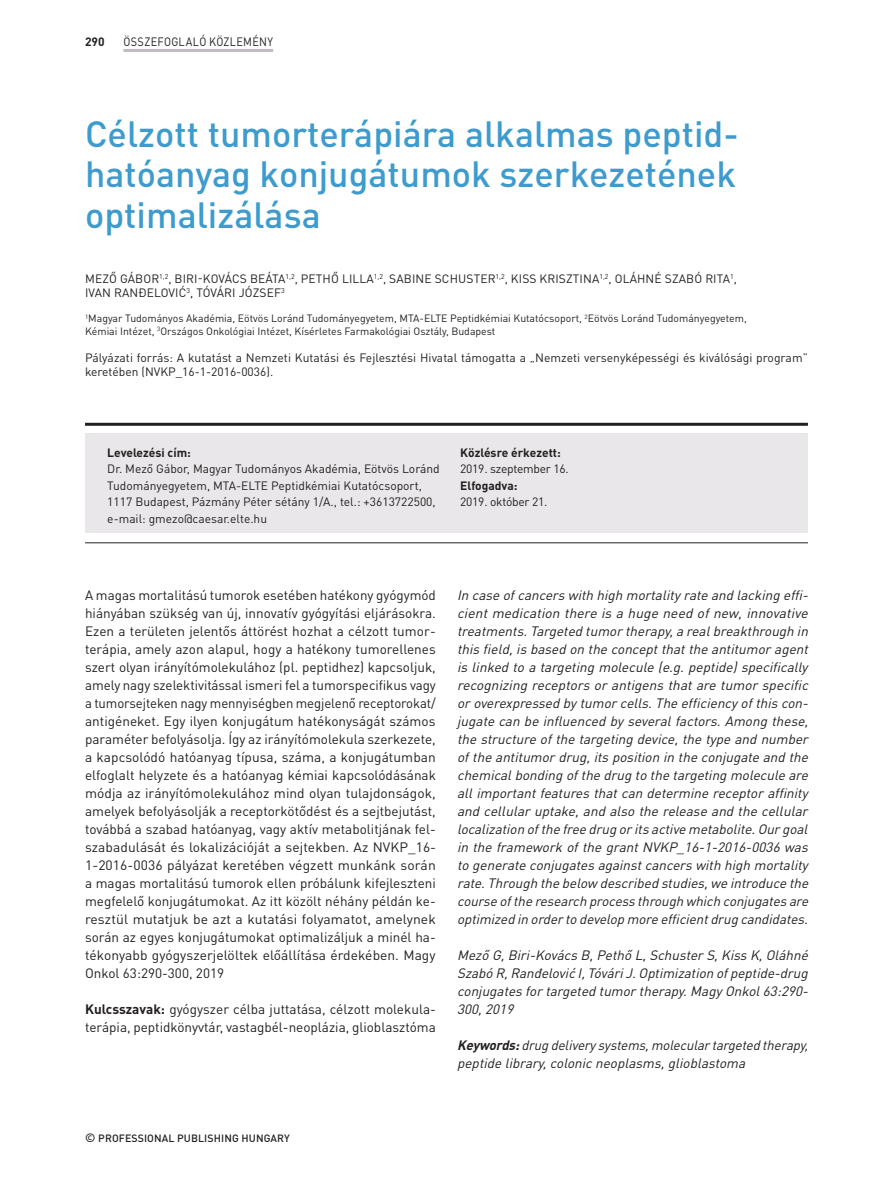
<style>
.page{position:relative;width:893px;height:1191px;background:#fff}
.page>*{position:absolute;margin:0;border:0;box-sizing:border-box;transform-origin:0 0}
.főcim{font:500 36px/40.5px "DIN Pro";color:#3d9bce;text-align:justify}
.kenyér{font:italic 13.5px/18px "DIN Pro";color:#231f20;text-align:justify}
.kenyér-2{font:13.5px/18px "DIN Pro";color:#231f20;text-align:justify}
.levelezés{font:12px/16.5px "DIN Pro";color:#231f20}
.kenyér-3{font:12px/14.4px "DIN Pro";color:#231f20}
.szerzők{font:12px/14.4px "DIN Pro";letter-spacing:.01em;color:#231f20}
.t1{font:700 12px "DIN Pro";color:#231f20}
.levelezés-2{font:12px "DIN Pro";letter-spacing:-.02em;color:#231f20}
.levelezés-3{font:12px "DIN Pro";letter-spacing:.03em;color:#231f20;scale:.9 1}
.munkahely{font:10.5px/12.6px "DIN Pro";color:#231f20}
.t2{font:500 10.5px "DIN Pro";letter-spacing:.01em;color:#231f20}
.s1{font-weight:700}
.s2{font-size:12px}
</style>
<div class="page">
<hr style="left:123px;top:49px;width:150px;height:3px;background:#c3b9c1">
<div style="left:85px;top:433px;width:723px;height:100px;background:#eae7ea"></div>
<hr style="left:85px;top:423px;width:723px;height:3px;background:#231f20">
<hr style="left:85px;top:542px;width:723px;height:1px;background:#231f20">
<p class="t1" style="left:85px;top:33px;width:21px">290</p>
<p class="levelezés-3" style="left:123px;top:34px;width:168px">ÖSSZEFOGLALÓ KÖZLEMÉNY</p>
<p class="főcim" style="left:85px;top:112px;width:655px">Célzott tumorterápiára alkalmas peptid&shy;hatóanyag konjugátumok szerkezetének optimalizálása</p>
<p class="szerzők" style="left:85px;top:270px;width:653px">MEZŐ GÁBOR<sup>1,2</sup>, BIRI-KOVÁCS BEÁTA<sup>1,2</sup>, PETHŐ LILLA<sup>1,2</sup>, SABINE SCHUSTER<sup>1,2</sup>, KISS KRISZTINA<sup>1,2</sup>, OLÁHNÉ SZABÓ RITA<sup>1</sup>,<br>IVAN RANĐELOVIĆ<sup>3</sup>, TÓVÁRI JÓZSEF<sup>3</sup></p>
<p class="munkahely" style="left:85px;top:312px;width:663px"><sup>1</sup>Magyar Tudományos Akadémia, Eötvös Loránd Tudományegyetem, MTA-ELTE Peptidkémiai Kutatócsoport, <sup>2</sup>Eötvös Loránd Tudományegyetem,<br>Kémiai Intézet, <sup>3</sup>Országos Onkológiai Intézet, Kísérletes Farmakológiai Osztály, Budapest</p>
<p class="kenyér-3" style="left:85px;top:350px;width:724px">Pályázati forrás: A kutatást a Nemzeti Kutatási és Fejlesztési Hivatal támogatta a „Nemzeti versenyképességi és kiválósági program” keretében (NVKP_16-1-2016-0036).</p>
<p class="t1" style="left:107px;top:444px;width:85px">Levelezési cím:</p>
<p class="levelezés" style="left:107px;top:460px;width:334px">Dr. Mező Gábor, Magyar Tudományos Akadémia, Eötvös Loránd Tudományegyetem, MTA-ELTE Peptidkémiai Kutatócsoport, 1117 Budapest, Pázmány Péter sétány 1/A., tel.: +3613722500, e-mail: gmezo@caesar.elte.hu</p>
<p class="t1" style="left:460px;top:444px;width:102px">Közlésre érkezett:</p>
<p class="levelezés-2" style="left:460px;top:461px;width:110px">2019. szeptember 16.</p>
<p class="t1" style="left:460px;top:477px;width:59px">Elfogadva:</p>
<p class="levelezés-2" style="left:460px;top:494px;width:89px">2019. október 21.</p>
<p class="kenyér-2" style="left:85px;top:585px;width:353px">A magas mortalitású tumorok esetében hatékony gyógymód hiányában szükség van új, innovatív gyógyítási eljárásokra.<br>Ezen a területen jelentős áttörést hozhat a célzott tumor&shy;terápia, amely azon alapul, hogy a hatékony tumorellenes szert olyan irányítómolekulához (pl. peptidhez) kapcsoljuk, amely nagy szelektivitással ismeri fel a tumorspecifikus vagy a tumorsejteken nagy mennyiségben megjelenő receptorokat/ antigéneket. Egy ilyen konjugátum hatékonyságát számos paraméter befolyásolja. Így az irányítómolekula szerkezete, a kapcsolódó hatóanyag típusa, száma, a konjugátumban elfoglalt helyzete és a hatóanyag kémiai kapcsolódásának módja az irányítómolekulához mind olyan tulajdonságok, amelyek befolyásolják a receptorkötődést és a sejtbejutást, továbbá a szabad hatóanyag, vagy aktív metabolitjának fel&shy;szabadulását és lokalizációját a sejtekben. Az NVKP_16- 1-2016-0036 pályázat keretében végzett munkánk során a magas mortalitású tumorok ellen próbálunk kifejleszteni megfelelő konjugátumokat. Az itt közölt néhány példán ke&shy;resztül mutatjuk be azt a kutatási folyamatot, amelynek során az egyes konjugátumokat optimalizáljuk a minél ha&shy;tékonyabb gyógyszerjelöltek előállítása érdekében. Magy Onkol 63:290-300, 2019</p>
<p class="kenyér-2" style="left:85px;top:999px;width:352px"><span class="s1">Kulcsszavak:</span> gyógyszer célba juttatása, célzott molekula&shy;terápia, peptidkönyvtár, vastagbél-neoplázia, glioblasztóma</p>
<p class="kenyér" style="left:457px;top:585px;width:356px">In case ofcancerswith high mortalityrate and lacking effi&shy;cientmedication there is a huge need ofnew,innovative treatments.Targeted tumortherapy,a realbreakthrough in thisfield,isbased on the conceptthatthe antitumoragent islinked to a targeting molecule (e.g.peptide)specifically recognizing receptors orantigens thatare tumorspecific oroverexpressed bytumorcells.The efficiencyofthiscon&shy;jugate can be influenced byseveralfactors.Among these, the structure ofthe targeting device,the type and number ofthe antitumordrug,itsposition in the conjugate and the chemicalbonding ofthe drug to the targeting molecule are allimportantfeaturesthatcan determine receptoraffinity and cellularuptake,and also the release and the cellular localization ofthe free drug oritsactive metabolite.Ourgoal in the framework ofthe grantNVKP_16-1-2016-0036 was to generate conjugatesagainstcancerswith high mortality rate.Through the below described studies,we introduce the course ofthe research processthrough which conjugatesare optimized in orderto develop more efficientdrug candidates.</p>
<p class="kenyér" style="left:457px;top:945px;width:356px">Mező G,Biri-KovácsB,Pethő L,SchusterS,KissK,Oláhné Szabó R,RanđelovićI,TóváriJ.Optimization ofpeptide-drug conjugatesfortargeted tumortherapy.MagyOnkol63:290- 300,2019</p>
<p class="kenyér" style="left:457px;top:1035px;width:356px"><span class="s1">Keywords:</span>drug deliverysystems,moleculartargeted therapy, peptide library,colonicneoplasms,glioblastoma</p>
<p class="t2" style="left:85px;top:1130px;width:206px"><span class="s2">©</span> PROFESSIONAL PUBLISHING HUNGARY</p>
</div>
